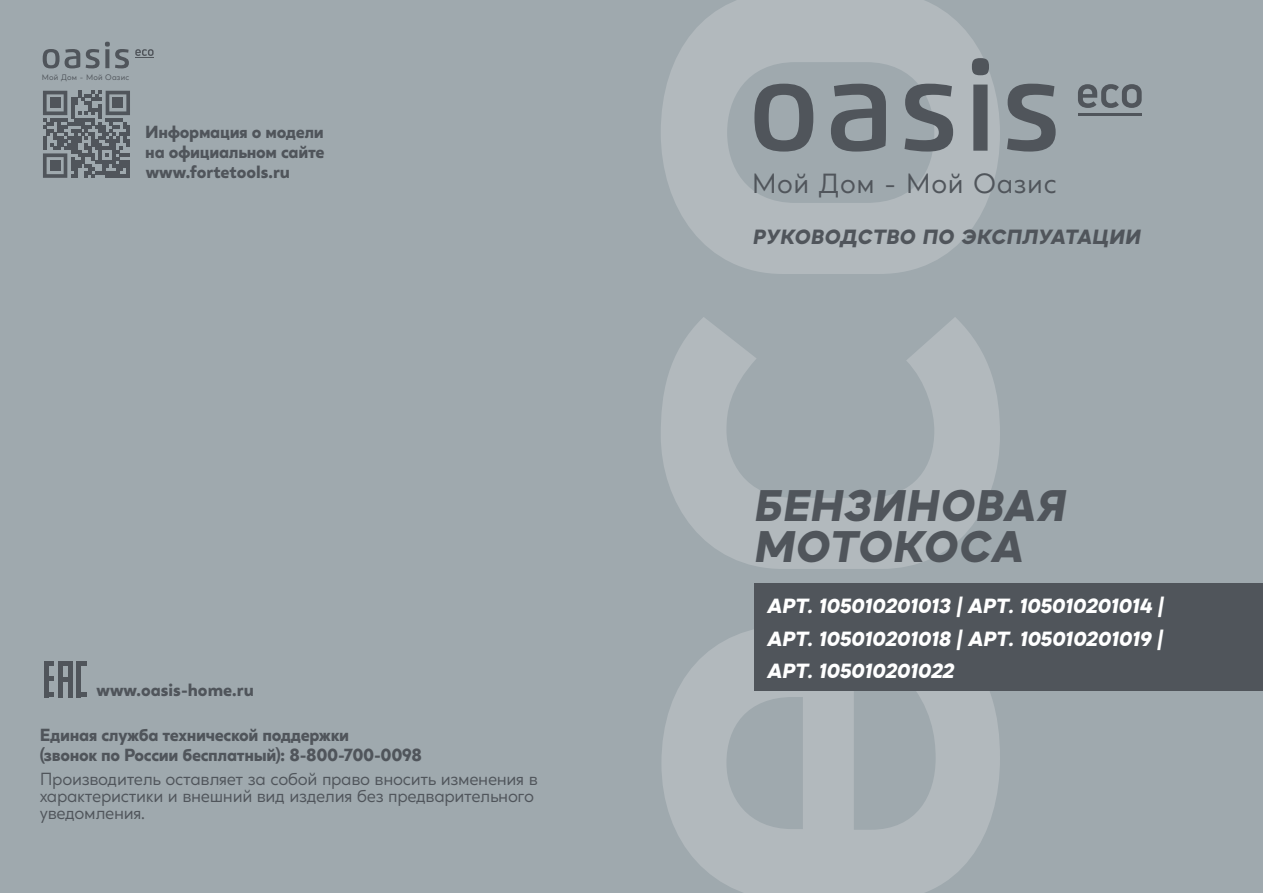
<style>
.page{position:relative;width:1263px;height:893px;background:#9fa9ae}
.page>*{position:absolute;margin:0;border:0;box-sizing:border-box;transform-origin:0 0}
.t1{font:italic 900 44.1px/40.8px "Okta Neue";letter-spacing:.025em;color:#50555b}
.t2{font:26.85px "Grava";letter-spacing:.025em;color:#50555b}
.t3{font:italic 900 20.55px/32.8px "Okta Neue";color:#fff;text-align:justify}
.t4{font:italic 900 20.55px "Okta Neue";letter-spacing:.025em;color:#50555b}
.t5{font:16.95px/17px "Grava";letter-spacing:-.02em;color:#50555b}
.t6{font:900 16.95px/20.4px "Grava";letter-spacing:-.02em;color:#50555b}
.t7{font:900 16.95px "Grava";color:#50555b}
.t8{font:7.65px "Grava";letter-spacing:.025em;color:#50555b}
</style>
<div class="page">
<svg style="left:43px;top:91px;width:87px;height:87px"></svg>
<div style="left:50px;top:98px;width:10px;height:10px;background:#50555b"></div>
<div style="left:113px;top:98px;width:10px;height:10px;background:#50555b"></div>
<div style="left:50px;top:160px;width:10px;height:11px;background:#50555b"></div>
<div style="left:44px;top:661px;width:5px;height:36px;background:#50555b"></div>
<hr style="left:59px;top:661px;width:4px;height:36px;background:#50555b">
<hr style="left:68px;top:661px;width:4px;height:36px;background:#50555b">
<hr style="left:77px;top:661px;width:4px;height:36px;background:#50555b">
<svg style="left:81px;top:661px;width:6px;height:4px"></svg>
<svg style="left:81px;top:693px;width:6px;height:4px"></svg>
<svg style="left:63px;top:678px;width:5px;height:4px"></svg>
<svg style="left:63px;top:661px;width:5px;height:4px"></svg>
<hr style="left:44px;top:661px;width:10px;height:4px;background:#50555b">
<div style="left:44px;top:676px;width:10px;height:5px;background:#50555b"></div>
<hr style="left:44px;top:693px;width:10px;height:4px;background:#50555b">
<svg style="left:662px;top:629px;width:338px;height:264px;fill:#b2b9bd"></svg>
<svg style="left:661px;top:317px;width:339px;height:252px"></svg>
<svg style="left:661px;top:0;width:339px;height:274px;fill:#b2b9bd"></svg>
<div style="left:754px;top:583px;width:509px;height:107px;background:#50555b"></div>
<svg style="left:754px;top:84px;width:59px;height:68px"></svg>
<svg style="left:831px;top:84px;width:55px;height:68px"></svg>
<svg style="left:904px;top:84px;width:49px;height:68px"></svg>
<svg style="left:972px;top:58px;width:17px;height:93px;background:#676d72"></svg>
<svg style="left:1007px;top:84px;width:49px;height:68px"></svg>
<hr style="left:1078px;top:113px;width:64px;height:3px;background:#50555b">
<svg style="left:1078px;top:84px;width:64px;height:24px"></svg>
<svg style="left:43px;top:49px;width:37px;height:19px"></svg>
<svg style="left:86px;top:42px;width:43px;height:26px"></svg>
<svg style="left:135px;top:49px;width:19px;height:9px"></svg>
<p class="t8" style="left:42px;top:73px;width:89px">Мой Дом - Мой Оазис</p>
<p class="t6" style="left:145px;top:122px;width:181px">Информация о модели на официальном сайте</p>
<p class="t7" style="left:146px;top:161px;width:146px">www.fortetools.ru</p>
<p class="t7" style="left:97px;top:680px;width:159px">www.oasis-home.ru</p>
<p class="t6" style="left:40px;top:724px;width:384px">Единая служба технической поддержки<br>(звонок по России бесплатный): 8-800-700-0098</p>
<p class="t5" style="left:40px;top:771px;width:499px">Производитель оставляет за собой право вносить изменения в характеристики и внешний вид изделия без предварительного уведомления.</p>
<h2 class="t2" style="left:752px;top:167px;width:307px">Мой Дом - Мой Оазис</h2>
<p class="t4" style="left:753px;top:220px;width:389px">РУКОВОДСТВО ПО ЭКСПЛУАТАЦИИ</p>
<h1 class="t1" style="left:755px;top:485px;width:313px">БЕНЗИНОВАЯ<br>МОТОКОСА</h1>
<p class="t3" style="left:767px;top:589px;width:397px">АРТ. 105010201013 | АРТ. 105010201014 | АРТ. 105010201018 | АРТ. 105010201019 | АРТ. 105010201022</p>
</div>
